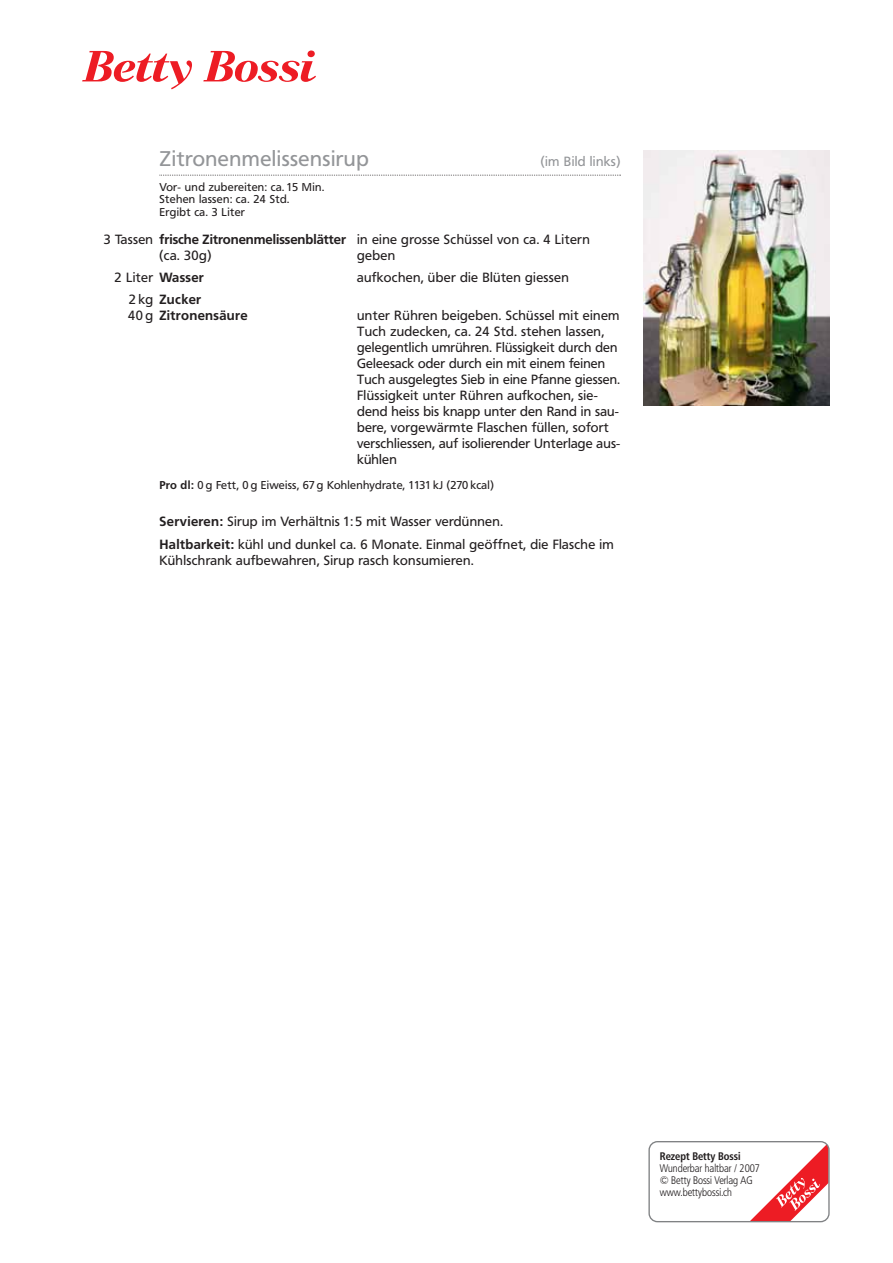
<style>
.page{position:relative;width:893px;height:1263px;background:#fff}
.page>*{position:absolute;margin:0;border:0;box-sizing:border-box;transform-origin:0 0}
.t1{font:21px "Frutiger B Bn";letter-spacing:.025em;color:#939598}
.t2{font:13.2px/15.9px "Frutiger B Bn";letter-spacing:.025em;color:#231f20}
.t3{font:700 13.2px/15.9px "Frutiger B Bn";letter-spacing:.03em;color:#231f20}
.t4{font:13.2px "Frutiger B Bn";letter-spacing:.025em;color:#939598}
.t5{font:11.25px/12.8px "Frutiger B Bn";letter-spacing:.03em;color:#231f20}
.t6{font:10.8px/12px "Frutiger B Bn Con Light";color:#231f20}
.t7{font:10.8px "Frutiger B Bn Con Bold";color:#231f20}
.s1{font-weight:700}
.s2{font-weight:400}
</style>
<div class="page">
<svg style="left:82px;top:51px;width:110px;height:38px"></svg>
<svg style="left:203px;top:50px;width:113px;height:32px"></svg>
<svg style="left:648px;top:1141px;width:182px;height:81px"></svg>
<img style="left:643px;top:150px;width:186px;height:255px">
<svg style="left:159px;top:175px;width:462px;height:1px"></svg>
<h1 class="t1" style="left:159px;top:148px;width:211px">Zitronenmelissensirup</h1>
<p class="t4" style="left:541px;top:155px;width:81px">(im Bild links)</p>
<p class="t5" style="left:159px;top:181px;width:166px">Vor- und zubereiten: ca. 15 Min.<br>Stehen lassen: ca. 24 Std.<br>Ergibt ca. 3 Liter</p>
<p class="t2" style="left:159px;top:232px;width:432px;text-indent:-56px">3 Tassen <span class="s1">frische Zitronenmelissenblätter</span> in eine grosse Schüssel von ca. 4 Litern (ca. 30g)</p>
<p class="t2" style="left:357px;top:248px;width:40px">geben</p>
<p class="t2" style="left:115px;top:270px;width:91px">2 Liter <span class="s1">Wasser</span></p>
<p class="t2" style="left:357px;top:270px;width:213px">aufkochen, über die Blüten giessen</p>
<p class="t3" style="left:128px;top:292px;width:121px"><span class="s2">2 kg</span> Zucker<br><span class="s2">40 g</span> Zitronensäure</p>
<p class="t2" style="left:357px;top:308px;width:265px">unter Rühren beigeben. Schüssel mit einem Tuch zudecken, ca. 24 Std. stehen lassen, gelegentlich umrühren. Flüssigkeit durch den Geleesack oder durch ein mit einem feinen Tuch ausgelegtes Sieb in eine Pfanne giessen.<br>Flüssigkeit unter Rühren aufkochen, sie&shy;dend heiss bis knapp unter den Rand in sau&shy;bere, vorgewärmte Flaschen füllen, sofort verschliessen, auf isolierender Unterlage aus&shy;kühlen</p>
<p class="t5" style="left:159px;top:480px;width:336px"><span class="s1">Pro dl:</span> 0 g Fett, 0 g Eiweiss, 67 g Kohlenhydrate, 1131 kJ (270 kcal)</p>
<p class="t2" style="left:159px;top:510px;width:456px;line-height:23.4px"><span class="s1">Servieren:</span> Sirup im Verhältnis 1: 5 mit Wasser verdünnen.<br><span class="s1">Haltbarkeit:</span> kühl und dunkel ca. 6 Monate. Einmal geöffnet, die Flasche im</p>
<p class="t2" style="left:159px;top:553px;width:316px">Kühlschrank aufbewahren, Sirup rasch konsumieren.</p>
<p class="t7" style="left:660px;top:1149px;width:82px">Rezept Betty Bossi</p>
<p class="t6" style="left:660px;top:1162px;width:102px">Wunderbar haltbar / 2007 © Betty Bossi Verlag AG www.bettybossi.ch</p>
</div>
